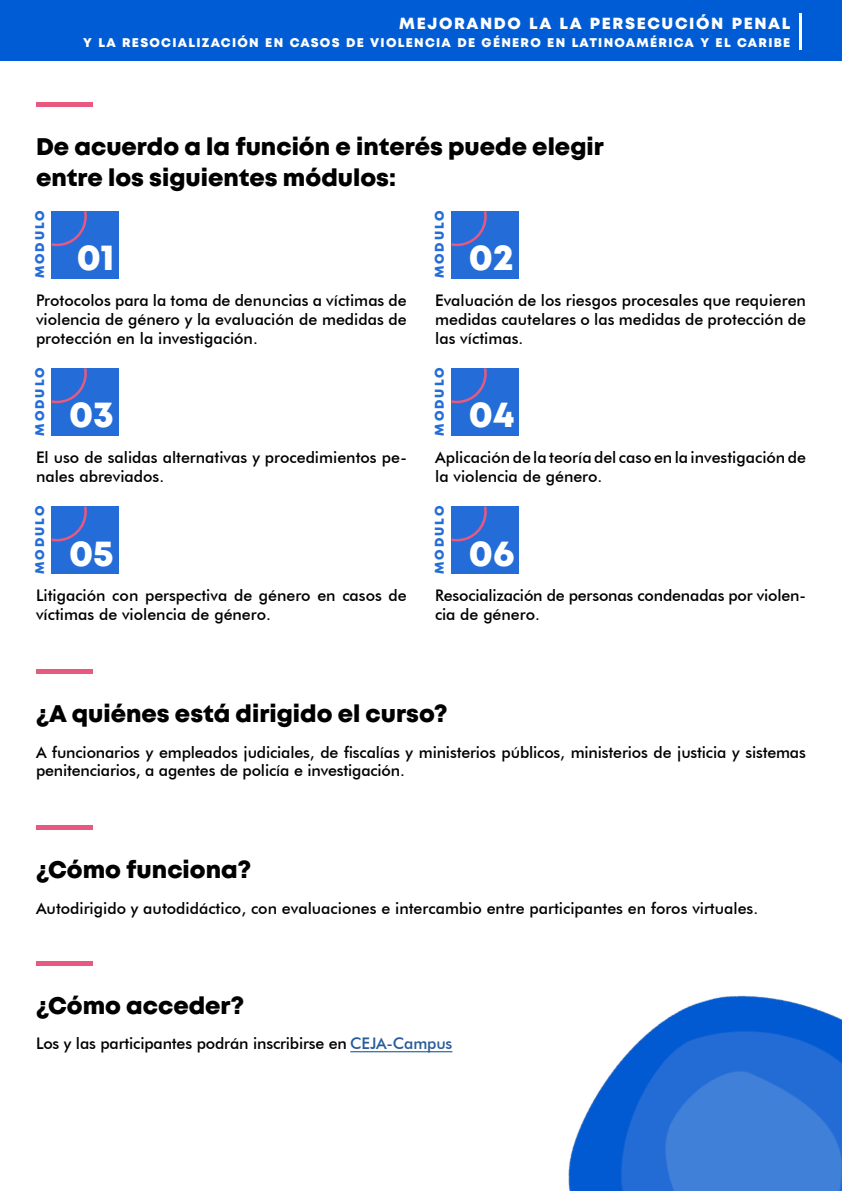
<style>
.page{position:relative;width:842px;height:1191px;background:#fff}
.page>*{position:absolute;margin:0;border:0;box-sizing:border-box;transform-origin:0 0}
.t1{font:800 36.6px "Mont";color:#fff}
.t2{font:800 24px/31px "Mont";color:#000}
.t3{font:800 16.1px "Mont";letter-spacing:.1em;color:#fff}
.t4{font:500 16px/19px "Futura BT";color:#000}
.t5{font:800 12.6px "Mont";letter-spacing:.1em;color:#fff}
.t6{font:800 12.6px "Mont";letter-spacing:.155em;color:#246dd8}
.s1{color:#275b9b}
</style>
<div class="page">
<div style="left:451px;top:368px;width:68px;height:67px;background:#246dd8"></div>
<div style="left:451px;top:506px;width:68px;height:67px;background:#246dd8"></div>
<div style="left:51px;top:368px;width:68px;height:67px;background:#246dd8"></div>
<div style="left:51px;top:506px;width:68px;height:67px;background:#246dd8"></div>
<div style="left:451px;top:211px;width:68px;height:67px;background:#246dd8"></div>
<div style="left:51px;top:211px;width:68px;height:67px;background:#246dd8"></div>
<hr style="left:350px;top:1051px;width:102px;height:1px;background:#275b9b">
<hr style="left:36px;top:103px;width:57px;height:4px;background:#e7597f">
<hr style="left:36px;top:669px;width:57px;height:4px;background:#e7597f">
<hr style="left:36px;top:825px;width:57px;height:4px;background:#e7597f">
<div style="left:36px;top:961px;width:57px;height:5px;background:#e7597f"></div>
<div style="left:0;top:0;width:842px;height:61px;background:#005cd4"></div>
<hr style="left:799px;top:13px;width:2px;height:37px;background:#fff">
<img style="left:568px;top:995px;width:274px;height:196px">
<svg style="left:451px;top:368px;width:36px;height:36px"></svg>
<svg style="left:451px;top:506px;width:36px;height:36px"></svg>
<svg style="left:51px;top:368px;width:36px;height:36px"></svg>
<svg style="left:51px;top:506px;width:36px;height:36px"></svg>
<svg style="left:451px;top:211px;width:36px;height:36px"></svg>
<svg style="left:51px;top:211px;width:36px;height:36px"></svg>
<p class="t3" style="left:399px;top:13px;width:393px">MEJORANDO LA LA PERSECUCIÓN PENAL</p>
<p class="t5" style="left:83px;top:34px;width:709px">Y LA RESOCIALIZACIÓN EN CASOS DE VIOLENCIA DE GÉNERO EN LATINOAMÉRICA Y EL CARIBE</p>
<h2 class="t2" style="left:36px;top:131px;width:569px">De acuerdo a la función e interés puede elegir entre los siguientes módulos:</h2>
<p class="t6" style="left:31px;top:278px;width:70px;rotate:-90deg">MODULO</p>
<p class="t6" style="left:431px;top:278px;width:70px;rotate:-90deg">MODULO</p>
<h1 class="t1" style="left:77px;top:234px;width:39px">01</h1>
<h1 class="t1" style="left:469px;top:234px;width:46px">02</h1>
<p class="t4" style="left:36px;top:290px;width:372px;text-align:justify">Protocolos para la toma de denuncias a víctimas de violencia de género y la evaluación de medidas de protección en la investigación.</p>
<p class="t4" style="left:435px;top:290px;width:372px;text-align:justify">Evaluación de los riesgos procesales que requieren medidas cautelares o las medidas de protección de las víctimas.</p>
<p class="t6" style="left:31px;top:436px;width:70px;rotate:-90deg">MODULO</p>
<h1 class="t1" style="left:69px;top:391px;width:46px">03</h1>
<p class="t6" style="left:431px;top:436px;width:70px;rotate:-90deg">MODULO</p>
<h1 class="t1" style="left:469px;top:391px;width:47px">04</h1>
<p class="t4" style="left:36px;top:447px;width:372px">El uso de salidas alternativas y procedimientos pe&shy;nales abreviados.</p>
<p class="t4" style="left:435px;top:447px;width:372px">Aplicación de la teoría del caso en la investigación de la violencia de género.</p>
<p class="t6" style="left:31px;top:574px;width:70px;rotate:-90deg">MODULO</p>
<h1 class="t1" style="left:69px;top:529px;width:46px">05</h1>
<p class="t6" style="left:431px;top:574px;width:70px;rotate:-90deg">MODULO</p>
<h1 class="t1" style="left:469px;top:529px;width:47px">06</h1>
<p class="t4" style="left:36px;top:586px;width:372px">Litigación con perspectiva de género en casos de víctimas de violencia de género.</p>
<p class="t4" style="left:435px;top:586px;width:372px">Resocialización de personas condenadas por violen&shy;cia de género.</p>
<h2 class="t2" style="left:36px;top:698px;width:413px">¿A quiénes está dirigido el curso?</h2>
<p class="t4" style="left:36px;top:743px;width:771px;line-height:18px">A funcionarios y empleados judiciales, de fiscalías y ministerios públicos, ministerios de justicia y sistemas penitenciarios, a agentes de policía e investigación.</p>
<h2 class="t2" style="left:36px;top:854px;width:217px">¿Cómo funciona?</h2>
<p class="t4" style="left:36px;top:898px;width:724px">Autodirigido y autodidáctico, con evaluaciones e intercambio entre participantes en foros virtuales.</p>
<h2 class="t2" style="left:36px;top:990px;width:210px">¿Cómo acceder?</h2>
<p class="t4" style="left:36px;top:1034px;width:418px">Los y las participantes podrán inscribirse en <span class="s1">CEJA-Campus</span></p>
</div>
